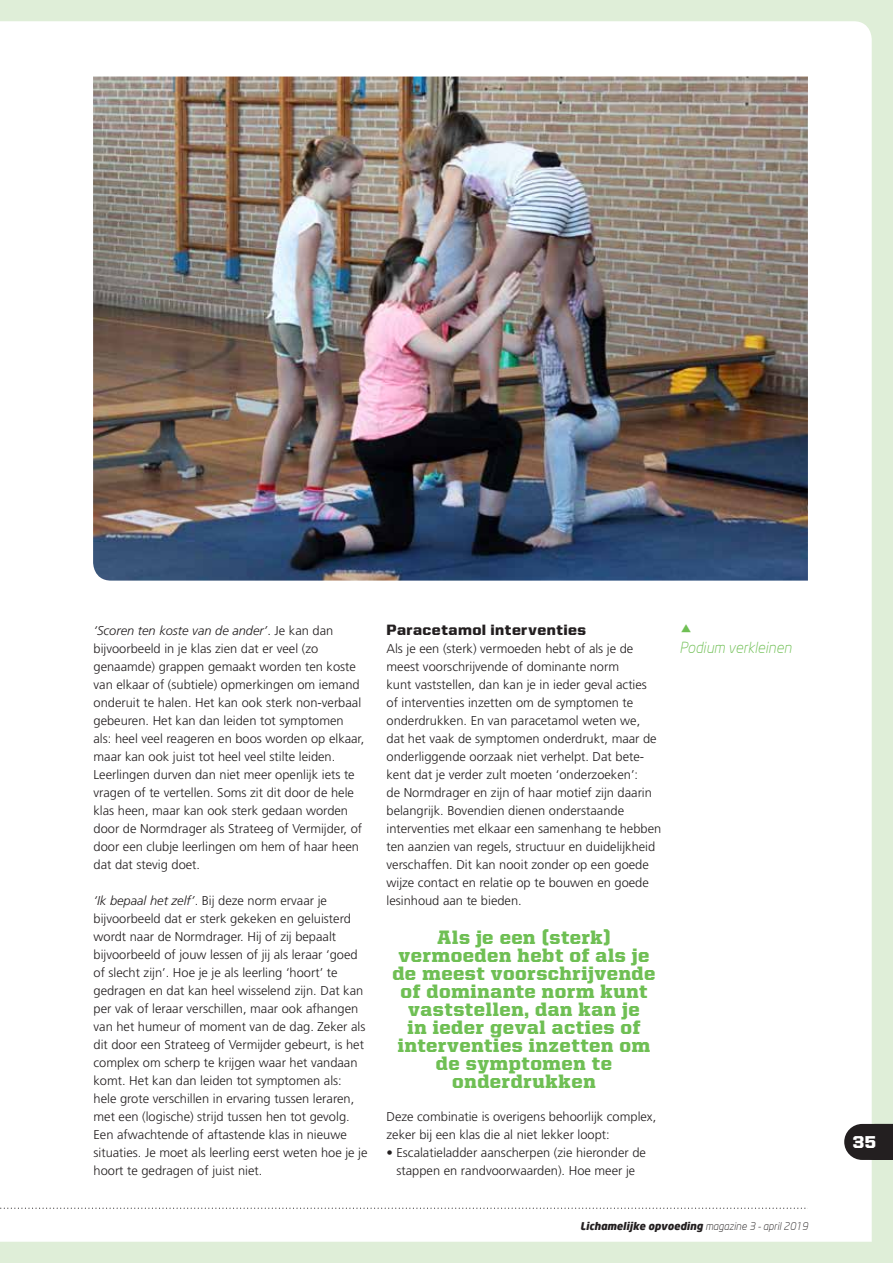
<style>
.page{position:relative;width:893px;height:1263px;background:#dfeed8}
.page>*{position:absolute;margin:0;border:0;box-sizing:border-box;transform-origin:0 0}
.t1{font:900 19.5px/18px "United Serif Reg";letter-spacing:.03em;color:#6fbf54;text-align:center}
.t2{font:900 17.25px "United Sans Reg";color:#fff}
.t3{font:900 15px "United Sans Reg";letter-spacing:.03em;color:#231f20}
.t4{font:italic 300 15px "Neo Sans";color:#6fbf54}
.t5{font:300 12.75px/18px "Frutiger LT Std";color:#231f20}
.t6{font:italic 900 10.5px "Neo Sans";color:#231f20}
.s1{font-style:italic}
.s2{font-weight:300}
</style>
<div class="page">
<div style="left:0;top:21px;width:872px;height:1221px;background:#fff"></div>
<img style="left:93px;top:77px;width:715px;height:504px">
<svg style="left:844px;top:1124px;width:49px;height:36px"></svg>
<svg style="left:0;top:1207px;width:808px;height:2px"></svg>
<svg style="left:681px;top:624px;width:10px;height:8px"></svg>
<p class="t5" style="left:94px;top:621px;width:272px"><span class="s1">‘Scoren ten koste van de ander’</span>. Je kan dan bijvoorbeeld in je klas zien dat er veel (zo genaamde) grappen gemaakt worden ten koste van elkaar of (subtiele) opmerkingen om iemand onderuit te halen. Het kan ook sterk non-verbaal gebeuren. Het kan dan leiden tot symptomen als: heel veel reageren en boos worden op elkaar, maar kan ook juist tot heel veel stilte leiden.<br>Leerlingen durven dan niet meer openlijk iets te vragen of te vertellen. Soms zit dit door de hele klas heen, maar kan ook sterk gedaan worden door de Normdrager als Strateeg of Vermijder, of door een clubje leerlingen om hem of haar heen dat dat stevig doet.</p>
<p class="t5" style="left:94px;top:891px;width:276px"><span class="s1">‘Ik bepaal het zelf’</span>. Bij deze norm ervaar je bijvoorbeeld dat er sterk gekeken en geluisterd wordt naar de Normdrager. Hij of zij bepaalt bijvoorbeeld of jouw lessen of jij als leraar ‘goed of slecht zijn’. Hoe je je als leerling ‘hoort’ te gedragen en dat kan heel wisselend zijn. Dat kan per vak of leraar verschillen, maar ook afhangen van het humeur of moment van de dag. Zeker als dit door een Strateeg of Vermijder gebeurt, is het complex om scherp te krijgen waar het vandaan komt. Het kan dan leiden tot symptomen als: hele grote verschillen in ervaring tussen leraren, met een (logische) strijd tussen hen tot gevolg.<br>Een afwachtende of aftastende klas in nieuwe situaties. Je moet als leerling eerst weten hoe je je hoort te gedragen of juist niet.</p>
<p class="t3" style="left:386px;top:621px;width:201px">Paracetamol interventies</p>
<p class="t5" style="left:386px;top:639px;width:276px">Als je een (sterk) vermoeden hebt of als je de meest voorschrijvende of dominante norm<br>kunt vaststellen, dan kan je in ieder geval acties of interventies inzetten om de symptomen te onderdrukken. En van paracetamol weten we, dat het vaak de symptomen onderdrukt, maar de onderliggende oorzaak niet verhelpt. Dat bete&shy;kent dat je verder zult moeten ‘onderzoeken’:<br>de Normdrager en zijn of haar motief zijn daarin belangrijk. Bovendien dienen onderstaande interventies met elkaar een samenhang te hebben ten aanzien van regels, structuur en duidelijkheid verschaffen. Dit kan nooit zonder op een goede wijze contact en relatie op te bouwen en goede lesinhoud aan te bieden.</p>
<h1 class="t1" style="left:392px;top:927px;width:265px">Als je een (sterk) vermoeden hebt of als je de meest voorschrijvende of dominante norm kunt vaststellen, dan kan je<br>in ieder geval acties of interventies inzetten om de symptomen te onderdrukken</h1>
<p class="t5" style="left:386px;top:1107px;width:271px">Deze combinatie is overigens behoorlijk complex, zeker bij een klas die al niet lekker loopt:</p>
<p class="t5" style="left:386px;top:1143px;width:261px;text-align:center">• Escalatieladder aanscherpen (zie hieronder de stappen en randvoorwaarden). Hoe meer je</p>
<p class="t4" style="left:679px;top:638px;width:114px">Podium verkleinen</p>
<p class="t6" style="left:580px;top:1219px;width:229px">Lichamelijke opvoeding <span class="s2">magazine 3 - april 2019</span></p>
<h2 class="t2" style="left:853px;top:1133px;width:25px">35</h2>
</div>
